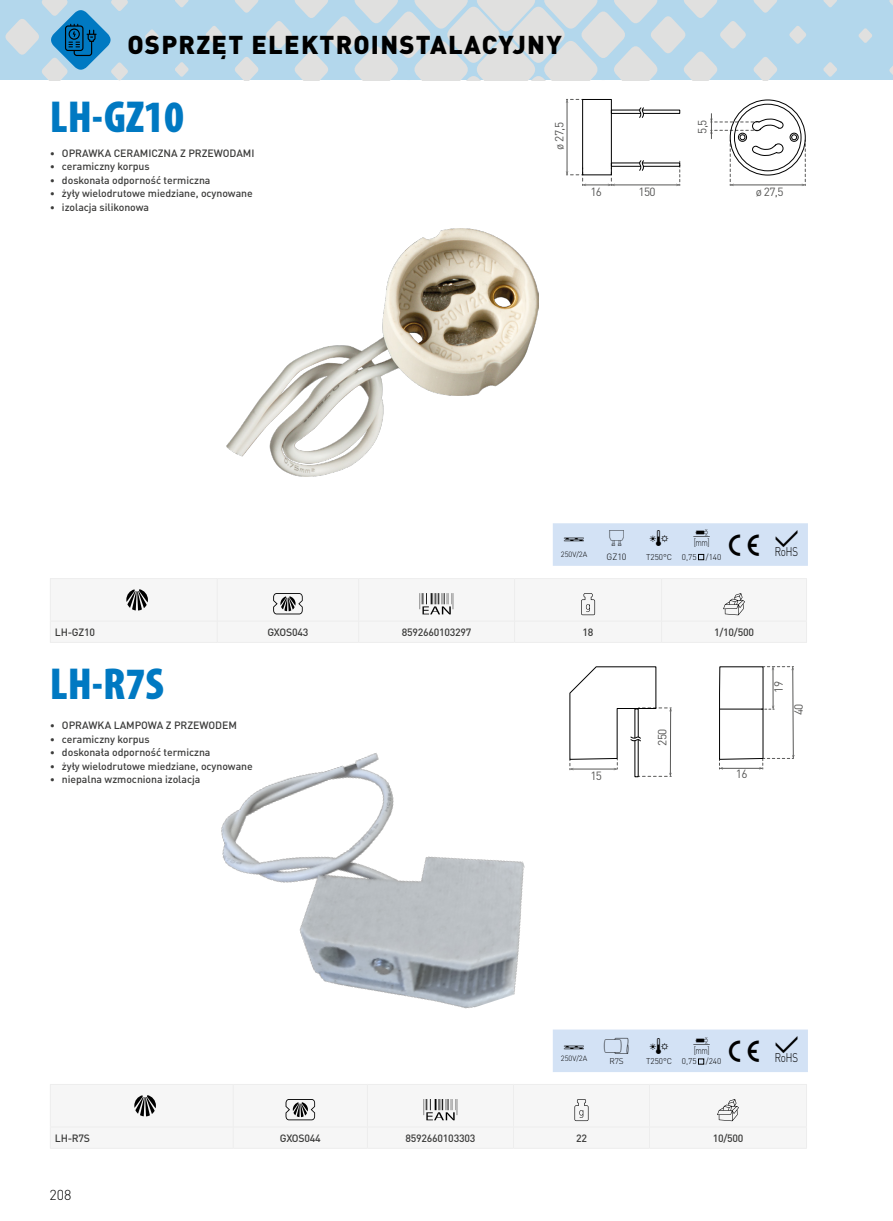
<style>
.page{position:relative;width:893px;height:1221px;background:#fff}
.page>*{position:absolute;margin:0;border:0;box-sizing:border-box;transform-origin:0 0}
.t1{font:900 condensed 45px "Myriad Pro";color:#0079c2}
.t2{font:300 30px "Green LUX";color:#000}
.t3{font:900 25.5px "DIN Pro";letter-spacing:.05em;color:#000}
.t4{font:300 22.5px "Green LUX";color:#000}
.t5{font:300 15px "Green LUX";color:#000}
.t6{font:300 14.25px "DIN Pro";color:#000}
.t7{font:11.85px "DIN Pro";letter-spacing:-.05em;color:#575756}
.t8{font:11.7px "DIN Pro";letter-spacing:-.05em;color:#575756}
.t9{font:500 10.5px "DIN Pro";letter-spacing:-.005em;color:#3c3c3b}
.t10{font:500 10.5px "DIN Pro";letter-spacing:-.025em;color:#3c3c3b}
.t11{font:300 9px "DIN Pro";color:#000}
.t12{font:300 8.25px "DIN Pro";letter-spacing:-.005em;color:#000}
.t13{font:300 7.5px "DIN Pro";letter-spacing:-.005em;color:#000}
.s1{font-weight:300;font-size:9.75px}
.s2{font-size:22.5px}
</style>
<div class="page">
<div style="left:0;top:0;width:893px;height:80px;background:#b3d7ec"></div>
<svg style="left:206px;top:26px;width:17px;height:18px"></svg>
<svg style="left:789px;top:26px;width:17px;height:18px"></svg>
<svg style="left:175px;top:62px;width:14px;height:15px"></svg>
<svg style="left:235px;top:57px;width:24px;height:24px"></svg>
<svg style="left:753px;top:57px;width:24px;height:24px"></svg>
<svg style="left:823px;top:62px;width:14px;height:15px"></svg>
<svg style="left:175px;top:0;width:14px;height:8px"></svg>
<svg style="left:235px;top:0;width:24px;height:13px"></svg>
<svg style="left:266px;top:0;width:480px;height:81px"></svg>
<svg style="left:753px;top:0;width:24px;height:13px"></svg>
<svg style="left:823px;top:0;width:14px;height:8px"></svg>
<svg style="left:145px;top:29px;width:14px;height:15px"></svg>
<svg style="left:889px;top:66px;width:4px;height:9px"></svg>
<svg style="left:889px;top:0;width:4px;height:6px"></svg>
<svg style="left:858px;top:28px;width:14px;height:15px"></svg>
<svg style="left:5px;top:0;width:123px;height:81px"></svg>
<div style="left:553px;top:523px;width:255px;height:43px;background:#d3e2f5"></div>
<img style="left:221px;top:753px;width:304px;height:256px">
<div style="left:553px;top:1029px;width:255px;height:42px;background:#d3e2f5"></div>
<img style="left:226px;top:228px;width:313px;height:249px">
<hr style="left:567px;top:100px;width:1px;height:74px;background:#575756">
<svg style="left:566px;top:99px;width:16px;height:4px"></svg>
<div style="left:582px;top:99px;width:30px;height:76px;border:1px solid #000"></div>
<svg style="left:611px;top:107px;width:69px;height:11px"></svg>
<svg style="left:566px;top:160px;width:114px;height:26px"></svg>
<svg style="left:710px;top:99px;width:96px;height:87px"></svg>
<svg style="left:719px;top:666px;width:75px;height:103px"></svg>
<svg style="left:569px;top:666px;width:103px;height:111px"></svg>
<div style="left:51px;top:1085px;width:755px;height:62px;background:#f6f6f6"></div>
<hr style="left:50px;top:1084px;width:183px;height:1px;background:#ededed">
<hr style="left:50px;top:1084px;width:1px;height:42px;background:#ededed">
<hr style="left:233px;top:1084px;width:134px;height:1px;background:#ededed">
<hr style="left:367px;top:1084px;width:146px;height:1px;background:#ededed">
<hr style="left:513px;top:1084px;width:136px;height:1px;background:#ededed">
<hr style="left:649px;top:1084px;width:158px;height:1px;background:#ededed">
<svg style="left:50px;top:1127px;width:1px;height:20px"></svg>
<hr style="left:50px;top:1147px;width:183px;height:1px;background:#ededed">
<hr style="left:233px;top:1147px;width:134px;height:1px;background:#ededed">
<hr style="left:367px;top:1147px;width:146px;height:1px;background:#ededed">
<hr style="left:513px;top:1147px;width:136px;height:1px;background:#ededed">
<hr style="left:649px;top:1147px;width:158px;height:1px;background:#ededed">
<hr style="left:233px;top:1084px;width:1px;height:42px;background:#ededed">
<hr style="left:367px;top:1084px;width:1px;height:42px;background:#ededed">
<hr style="left:513px;top:1084px;width:1px;height:42px;background:#ededed">
<hr style="left:806px;top:1084px;width:1px;height:42px;background:#ededed">
<svg style="left:806px;top:1127px;width:1px;height:20px"></svg>
<hr style="left:649px;top:1084px;width:1px;height:42px;background:#ededed">
<hr style="left:50px;top:1126px;width:183px;height:1px;background:#ededed">
<hr style="left:233px;top:1126px;width:134px;height:1px;background:#ededed">
<svg style="left:233px;top:1127px;width:1px;height:20px"></svg>
<hr style="left:367px;top:1126px;width:146px;height:1px;background:#ededed">
<svg style="left:367px;top:1127px;width:1px;height:20px"></svg>
<hr style="left:513px;top:1126px;width:136px;height:1px;background:#ededed">
<svg style="left:513px;top:1127px;width:1px;height:20px"></svg>
<hr style="left:649px;top:1126px;width:158px;height:1px;background:#ededed">
<svg style="left:649px;top:1127px;width:1px;height:20px"></svg>
<svg style="left:134px;top:1094px;width:22px;height:22px"></svg>
<svg style="left:286px;top:1098px;width:29px;height:22px"></svg>
<svg style="left:423px;top:1098px;width:34px;height:22px"></svg>
<svg style="left:574px;top:1098px;width:14px;height:22px"></svg>
<svg style="left:717px;top:1098px;width:22px;height:23px"></svg>
<div style="left:51px;top:579px;width:755px;height:63px;background:#f6f6f6"></div>
<hr style="left:50px;top:578px;width:167px;height:1px;background:#ededed">
<hr style="left:50px;top:579px;width:1px;height:41px;background:#ededed">
<hr style="left:217px;top:578px;width:142px;height:1px;background:#ededed">
<hr style="left:359px;top:578px;width:155px;height:1px;background:#ededed">
<hr style="left:514px;top:578px;width:148px;height:1px;background:#ededed">
<hr style="left:662px;top:578px;width:145px;height:1px;background:#ededed">
<svg style="left:50px;top:621px;width:1px;height:21px"></svg>
<hr style="left:50px;top:642px;width:167px;height:1px;background:#ededed">
<hr style="left:217px;top:642px;width:142px;height:1px;background:#ededed">
<hr style="left:359px;top:642px;width:155px;height:1px;background:#ededed">
<hr style="left:514px;top:642px;width:148px;height:1px;background:#ededed">
<hr style="left:662px;top:642px;width:145px;height:1px;background:#ededed">
<hr style="left:217px;top:579px;width:1px;height:41px;background:#ededed">
<hr style="left:358px;top:579px;width:1px;height:41px;background:#ededed">
<hr style="left:514px;top:579px;width:1px;height:41px;background:#ededed">
<hr style="left:661px;top:579px;width:1px;height:41px;background:#ededed">
<hr style="left:806px;top:579px;width:1px;height:41px;background:#ededed">
<hr style="left:50px;top:620px;width:167px;height:1px;background:#ededed">
<hr style="left:217px;top:620px;width:142px;height:1px;background:#ededed">
<svg style="left:217px;top:621px;width:1px;height:21px"></svg>
<hr style="left:359px;top:620px;width:155px;height:1px;background:#ededed">
<svg style="left:358px;top:621px;width:1px;height:21px"></svg>
<hr style="left:514px;top:620px;width:148px;height:1px;background:#ededed">
<svg style="left:514px;top:621px;width:1px;height:21px"></svg>
<hr style="left:662px;top:620px;width:145px;height:1px;background:#ededed">
<svg style="left:661px;top:621px;width:1px;height:21px"></svg>
<svg style="left:806px;top:621px;width:1px;height:21px"></svg>
<svg style="left:126px;top:589px;width:22px;height:21px"></svg>
<svg style="left:273px;top:593px;width:30px;height:21px"></svg>
<svg style="left:420px;top:593px;width:34px;height:21px"></svg>
<svg style="left:581px;top:593px;width:14px;height:22px"></svg>
<svg style="left:723px;top:593px;width:22px;height:22px"></svg>
<h3 class="t3" style="left:127px;top:22px;width:436px">OSPRZĘT ELEKTROINSTALACYJNY</h3>
<h1 class="t1" style="left:50px;top:88px;width:136px">LH-GZ10</h1>
<p class="t9" style="left:50px;top:145px;width:206px"><span class="s1">•</span> OPRAWKA CERAMICZNA Z PRZEWODAMI</p>
<p class="t9" style="left:50px;top:158px;width:101px"><span class="s1">•</span> ceramiczny korpus</p>
<p class="t9" style="left:50px;top:172px;width:162px"><span class="s1">•</span> doskonała odporność termiczna</p>
<p class="t9" style="left:50px;top:185px;width:204px"><span class="s1">•</span> żyły wielodrutowe miedziane, ocynowane</p>
<p class="t9" style="left:50px;top:199px;width:101px"><span class="s1">•</span> izolacja silikonowa</p>
<p class="t8" style="left:550px;top:150px;width:29px;rotate:-90deg">ø 27,5</p>
<p class="t8" style="left:693px;top:134px;width:16px;rotate:-90deg">5,5</p>
<p class="t8" style="left:590px;top:182px;width:13px">16</p>
<p class="t8" style="left:638px;top:182px;width:19px">150</p>
<p class="t8" style="left:756px;top:182px;width:29px">ø 27,5</p>
<h3 class="t5" style="left:564px;top:526px;width:22px">X</h3>
<p class="t13" style="left:561px;top:548px;width:28px">250V/2A</p>
<h3 class="t4" style="left:609px;top:521px;width:17px">[</h3>
<p class="t11" style="left:607px;top:549px;width:22px">GZ10</p>
<h3 class="t4" style="left:649px;top:521px;width:21px">b</h3>
<p class="t12" style="left:646px;top:550px;width:28px">T250°C</p>
<h3 class="t4" style="left:693px;top:521px;width:19px">‚</h3>
<p class="t12" style="left:682px;top:550px;width:41px">0,75 /140</p>
<h2 class="t2" style="left:728px;top:522px;width:72px">Y W</h2>
<p class="t9" style="left:55px;top:623px;width:41px">LH-GZ10</p>
<p class="t10" style="left:268px;top:623px;width:42px">GXOS043</p>
<p class="t10" style="left:402px;top:623px;width:71px">8592660103297</p>
<p class="t9" style="left:583px;top:623px;width:12px">18</p>
<p class="t9" style="left:714px;top:623px;width:41px">1/10/500</p>
<h1 class="t1" style="left:50px;top:655px;width:115px">LH-R7S</h1>
<p class="t9" style="left:50px;top:717px;width:188px"><span class="s1">•</span> OPRAWKA LAMPOWA Z PRZEWODEM</p>
<p class="t9" style="left:50px;top:730px;width:101px"><span class="s1">•</span> ceramiczny korpus</p>
<p class="t9" style="left:50px;top:744px;width:162px"><span class="s1">•</span> doskonała odporność termiczna</p>
<p class="t9" style="left:50px;top:757px;width:204px"><span class="s1">•</span> żyły wielodrutowe miedziane, ocynowane</p>
<p class="t9" style="left:50px;top:771px;width:152px"><span class="s1">•</span> niepalna wzmocniona izolacja</p>
<p class="t7" style="left:653px;top:745px;width:19px;rotate:-90deg">250</p>
<p class="t7" style="left:590px;top:766px;width:13px">15</p>
<p class="t7" style="left:736px;top:764px;width:13px">16</p>
<p class="t7" style="left:769px;top:693px;width:13px;rotate:-90deg">19</p>
<p class="t7" style="left:789px;top:715px;width:13px;rotate:-90deg">40</p>
<h3 class="t5" style="left:564px;top:1034px;width:67px">X <span class="s2">Ž</span></h3>
<p class="t12" style="left:609px;top:1054px;width:16px">R7S</p>
<p class="t13" style="left:561px;top:1052px;width:28px">250V/2A</p>
<h3 class="t4" style="left:649px;top:1028px;width:21px">b</h3>
<p class="t12" style="left:646px;top:1054px;width:28px">T250°C</p>
<h3 class="t4" style="left:693px;top:1028px;width:19px">‚</h3>
<p class="t12" style="left:682px;top:1054px;width:41px">0,75 /240</p>
<h2 class="t2" style="left:728px;top:1028px;width:72px">Y W</h2>
<p class="t9" style="left:55px;top:1129px;width:37px">LH-R7S</p>
<p class="t10" style="left:280px;top:1129px;width:42px">GXOS044</p>
<p class="t10" style="left:406px;top:1129px;width:71px">8592660103303</p>
<p class="t9" style="left:576px;top:1129px;width:12px">22</p>
<p class="t9" style="left:713px;top:1129px;width:32px">10/500</p>
<h3 class="t6" style="left:50px;top:1184px;width:23px">208</h3>
</div>
